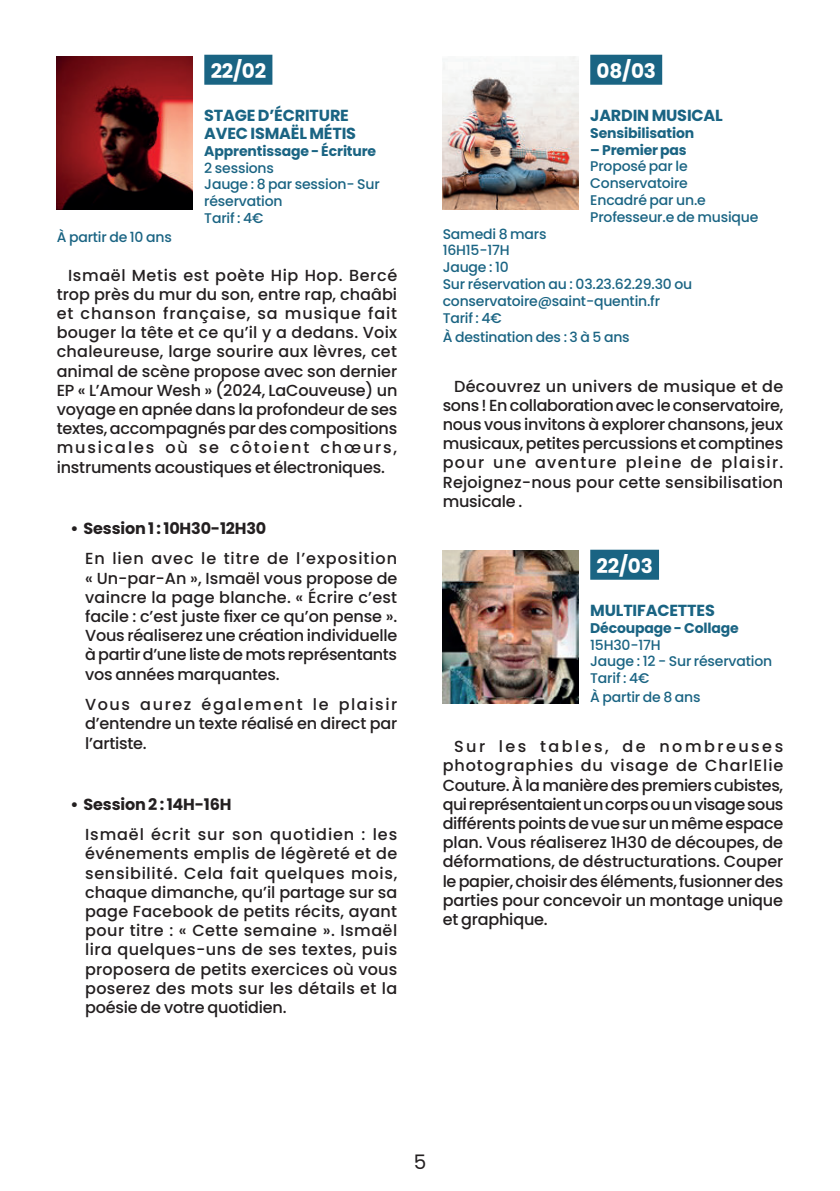
<style>
.page{position:relative;width:840px;height:1191px;background:#fff}
.page>*{position:absolute;margin:0;border:0;box-sizing:border-box;transform-origin:0 0}
.t1{font:700 20px "Poppins";letter-spacing:-.01em;color:#fff}
.t2{font:20px "Poppins";color:#231f20}
.t3{font:500 16px/19.2px "Poppins";letter-spacing:-.01em;color:#231f20;text-align:justify}
.t4{font:700 16px/18px "Poppins";letter-spacing:-.01em;color:#1a6483}
.t5{font:700 16px "Poppins";letter-spacing:-.01em;color:#231f20}
.t6{font:500 14px/16.8px "Poppins";letter-spacing:-.015em;color:#1a6483}
.t7{font:700 14px "Poppins";letter-spacing:-.01em;color:#1a6483}
</style>
<div class="page">
<div style="left:204px;top:55px;width:68px;height:30px;background:#1a6483"></div>
<div style="left:590px;top:55px;width:71px;height:30px;background:#1a6483"></div>
<div style="left:590px;top:550px;width:68px;height:30px;background:#1a6483"></div>
<img style="left:57px;top:57px;width:136px;height:153px">
<img style="left:442px;top:57px;width:136px;height:153px">
<img style="left:442px;top:550px;width:136px;height:153px">
<p class="t1" style="left:210px;top:59px;width:57px">22/02</p>
<p class="t4" style="left:204px;top:106px;width:153px">STAGE D’ÉCRITURE<br>AVEC ISMAËL MÉTIS</p>
<p class="t7" style="left:204px;top:142px;width:173px">Apprentissage - Écriture</p>
<p class="t6" style="left:204px;top:159px;width:177px">2 sessions<br>Jauge : 8 par session- Sur réservation<br>Tarif : 4€</p>
<p class="t6" style="left:57px;top:229px;width:117px">À partir de 10 ans</p>
<p class="t3" style="left:57px;top:266px;width:342px;text-indent:11px">Ismaël Metis est poète Hip Hop. Bercé trop près du mur du son, entre rap, chaâbi et chanson française, sa musique fait bouger la tête et ce qu’il y a dedans. Voix chaleureuse, large sourire aux lèvres, cet animal de scène propose avec son dernier EP « L’Amour Wesh » (2024, LaCouveuse) un voyage en apnée dans la profondeur de ses textes, accompagnés par des compositions musicales où se côtoient chœurs, instruments acoustiques et électroniques.</p>
<p class="t5" style="left:71px;top:518px;width:197px">• Session 1 : 10H30-12H30</p>
<p class="t3" style="left:85px;top:549px;width:313px">En lien avec le titre de l’exposition « Un-par-An », Ismaël vous propose de vaincre la page blanche. « Écrire c’est facile : c’est juste fixer ce qu’on pense ».<br>Vous réaliserez une création individuelle à partir d’une liste de mots représentants vos années marquantes.</p>
<p class="t3" style="left:85px;top:695px;width:313px">Vous aurez également le plaisir d’entendre un texte réalisé en direct par l’artiste.</p>
<p class="t5" style="left:71px;top:794px;width:162px">• Session 2 : 14H-16H</p>
<p class="t3" style="left:85px;top:825px;width:313px">Ismaël écrit sur son quotidien : les événements emplis de légèreté et de sensibilité. Cela fait quelques mois, chaque dimanche, qu’il partage sur sa page Facebook de petits récits, ayant pour titre : « Cette semaine ». Ismaël lira quelques-uns de ses textes, puis proposera de petits exercices où vous poserez des mots sur les détails et la poésie de votre quotidien.</p>
<p class="t1" style="left:596px;top:59px;width:61px">08/03</p>
<p class="t4" style="left:590px;top:106px;width:134px">JARDIN MUSICAL</p>
<p class="t7" style="left:590px;top:124px;width:105px">Sensibilisation</p>
<p class="t7" style="left:590px;top:141px;width:98px">– Premier pas</p>
<p class="t6" style="left:590px;top:158px;width:169px">Proposé par le<br>Conservatoire<br>Encadré par un.e<br>Professeur.e de musique</p>
<p class="t6" style="left:442px;top:225px;width:251px">Samedi 8 mars<br>16H15-17H<br>Jauge : 10<br>Sur réservation au : 03.23.62.29.30 ou conservatoire@saint-quentin.fr<br>Tarif : 4€</p>
<p class="t6" style="left:442px;top:329px;width:188px">À destination des : 3 à 5 ans</p>
<p class="t3" style="left:442px;top:376px;width:342px;text-indent:11px">Découvrez un univers de musique et de sons ! En collaboration avec le conservatoire, nous vous invitons à explorer chansons, jeux musicaux, petites percussions et comptines pour une aventure pleine de plaisir.<br>Rejoignez-nous pour cette sensibilisation musicale .</p>
<p class="t1" style="left:596px;top:554px;width:58px">22/03</p>
<p class="t4" style="left:590px;top:601px;width:126px">MULTIFACETTES</p>
<p class="t7" style="left:590px;top:619px;width:150px">Découpage - Collage</p>
<p class="t6" style="left:590px;top:636px;width:183px">15H30-17H<br>Jauge : 12 - Sur réservation<br>Tarif : 4€</p>
<p class="t6" style="left:590px;top:689px;width:112px">À partir de 8 ans</p>
<p class="t3" style="left:442px;top:737px;width:342px;text-indent:11px">Sur les tables, de nombreuses photographies du visage de CharlElie Couture. À la manière des premiers cubistes, qui représentaient un corps ou un visage sous différents points de vue sur un même espace plan. Vous réaliserez 1H30 de découpes, de déformations, de déstructurations. Couper le papier, choisir des éléments, fusionner des parties pour concevoir un montage unique et graphique.</p>
<p class="t2" style="left:413px;top:1150px;width:14px">5</p>
</div>
